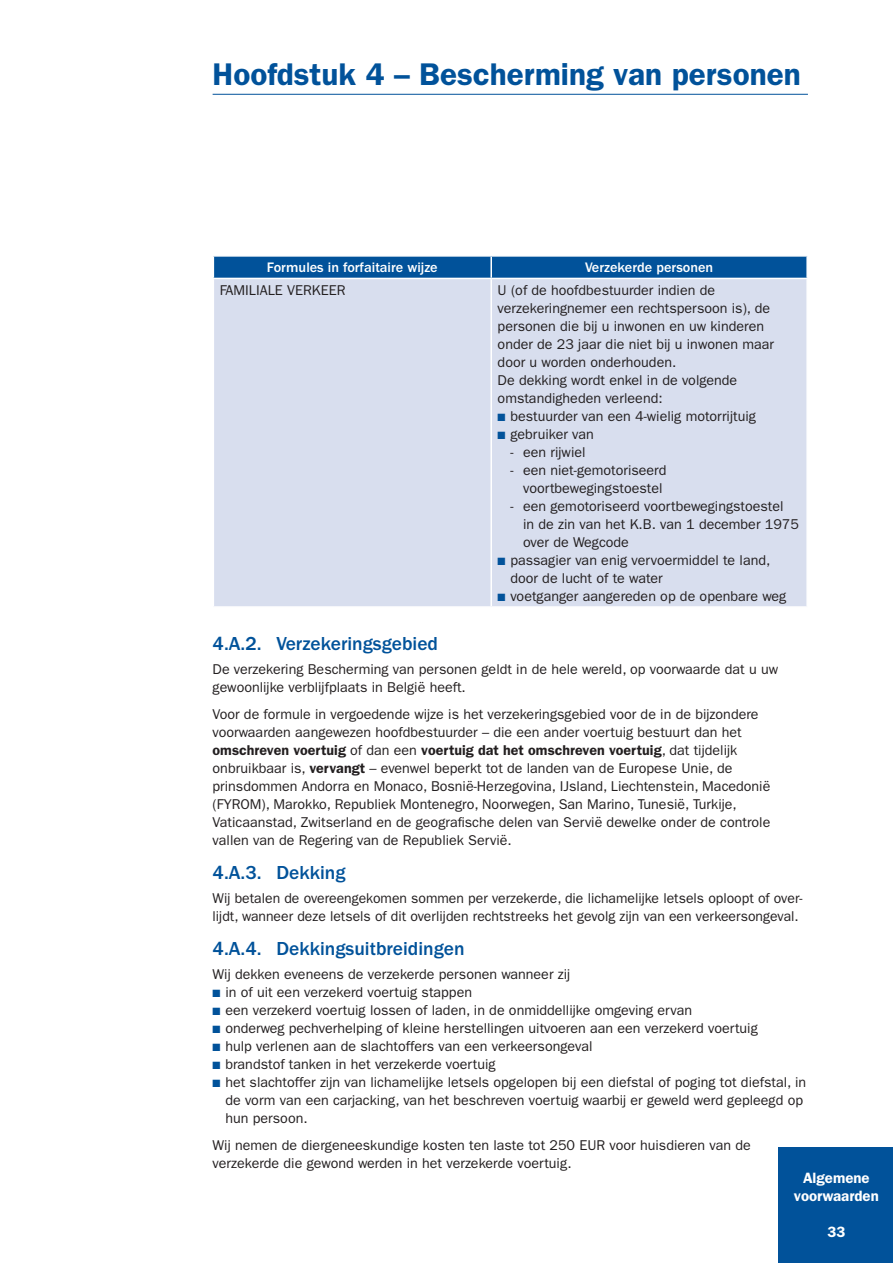
<style>
.page{position:relative;width:893px;height:1263px;background:#fff}
.page>*{position:absolute;margin:0;border:0;box-sizing:border-box;transform-origin:0 0}
.t1{font:600 31.5px "ITC Franklin Gothic Std";color:#01529a}
.t2{font:500 19.5px "ITC Franklin Gothic Std";color:#01529a}
.t3{font:600 15px/18px "ITC Franklin Gothic Std";color:#fff;text-align:center}
.t4{font:14.25px/18px "ITC Franklin Gothic Std";color:#231f20}
.t5{font:500 14.25px "ITC Franklin Gothic Std";color:#fff}
.s1{color:#01529a}
.s2{font-weight:600}
</style>
<div class="page">
<div style="left:779px;top:1147px;width:114px;height:116px;background:#01529a"></div>
<hr style="left:213px;top:94px;width:595px;height:1px;background:#01529a">
<div style="left:214px;top:279px;width:592px;height:327px;background:#d8deee"></div>
<svg style="left:213px;top:256px;width:593px;height:22px;background:#08579c"></svg>
<hr style="left:491px;top:255px;width:317px;height:2px;background:#fff">
<hr style="left:490px;top:257px;width:2px;height:21px;background:#fff">
<hr style="left:490px;top:279px;width:2px;height:327px;background:#fff">
<h1 class="t1" style="left:213px;top:56px;width:590px">Hoofdstuk 4 – Bescherming van personen</h1>
<p class="t5" style="left:267px;top:259px;width:172px">Formules in forfaitaire wijze</p>
<p class="t5" style="left:585px;top:259px;width:130px">Verzekerde personen</p>
<p class="t4" style="left:220px;top:281px;width:127px">FAMILIALE VERKEER</p>
<p class="t4" style="left:498px;top:281px;width:278px">U (of de hoofdbestuurder indien de verzekeringnemer een rechtspersoon is), de personen die bij u inwonen en uw kinderen onder de 23 jaar die niet bij u inwonen maar door u worden onderhouden.<br>De dekking wordt enkel in de volgende omstandigheden verleend:</p>
<p class="t4" style="left:498px;top:407px;width:260px"><span class="s1">■</span> bestuurder van een 4-wielig motorrijtuig</p>
<p class="t4" style="left:498px;top:425px;width:98px"><span class="s1">■</span> gebruiker van</p>
<p class="t4" style="left:510px;top:443px;width:77px">- een rijwiel</p>
<p class="t4" style="left:510px;top:461px;width:158px;text-align:right">- een niet-gemotoriseerd voortbewegingstoestel</p>
<p class="t4" style="left:523px;top:497px;width:277px;text-indent:-13px">- een gemotoriseerd voortbewegingstoestel<br>in de zin van het K.B. van 1 december 1975 over de Wegcode</p>
<p class="t4" style="left:510px;top:551px;width:261px;text-indent:-13px"><span class="s1">■</span> passagier van enig vervoermiddel te land, door de lucht of te water</p>
<p class="t4" style="left:498px;top:587px;width:290px"><span class="s1">■</span> voetganger aangereden op de openbare weg</p>
<h2 class="t2" style="left:213px;top:633px;width:227px">4.A.2. Verzekeringsgebied</h2>
<p class="t4" style="left:213px;top:661px;width:567px">De verzekering Bescherming van personen geldt in de hele wereld, op voorwaarde dat u uw gewoonlijke verblijfplaats in België heeft.</p>
<p class="t4" style="left:213px;top:705px;width:559px">Voor de formule in vergoedende wijze is het verzekeringsgebied voor de in de bijzondere voorwaarden aangewezen hoofdbestuurder – die een ander voertuig bestuurt dan het <span class="s2">omschreven voertuig</span> of dan een <span class="s2">voertuig dat het omschreven voertuig</span>, dat tijdelijk onbruikbaar is, <span class="s2">vervangt</span> – evenwel beperkt tot de landen van de Europese Unie, de prinsdommen Andorra en Monaco, Bosnië-Herzegovina, IJsland, Liechtenstein, Macedonië (FYROM), Marokko, Republiek Montenegro, Noorwegen, San Marino, Tunesië, Turkije, Vaticaanstad, Zwitserland en de geografische delen van Servië dewelke onder de controle vallen van de Regering van de Republiek Servië.</p>
<h2 class="t2" style="left:213px;top:861px;width:134px">4.A.3. Dekking</h2>
<p class="t4" style="left:213px;top:889px;width:591px">Wij betalen de overeengekomen sommen per verzekerde, die lichamelijke letsels oploopt of over&shy;lijdt, wanneer deze letsels of dit overlijden rechtstreeks het gevolg zijn van een verkeersongeval.</p>
<h2 class="t2" style="left:213px;top:937px;width:253px">4.A.4. Dekkingsuitbreidingen</h2>
<p class="t4" style="left:213px;top:965px;width:359px">Wij dekken eveneens de verzekerde personen wanneer zij</p>
<p class="t4" style="left:213px;top:983px;width:261px"><span class="s1">■</span> in of uit een verzekerd voertuig stappen</p>
<p class="t4" style="left:213px;top:1001px;width:481px"><span class="s1">■</span> een verzekerd voertuig lossen of laden, in de onmiddellijke omgeving ervan</p>
<p class="t4" style="left:213px;top:1019px;width:547px"><span class="s1">■</span> onderweg pechverhelping of kleine herstellingen uitvoeren aan een verzekerd voertuig</p>
<p class="t4" style="left:213px;top:1037px;width:381px"><span class="s1">■</span> hulp verlenen aan de slachtoffers van een verkeersongeval</p>
<p class="t4" style="left:213px;top:1055px;width:285px"><span class="s1">■</span> brandstof tanken in het verzekerde voertuig</p>
<p class="t4" style="left:225px;top:1073px;width:582px;text-indent:-13px"><span class="s1">■</span> het slachtoffer zijn van lichamelijke letsels opgelopen bij een diefstal of poging tot diefstal, in de vorm van een carjacking, van het beschreven voertuig waarbij er geweld werd gepleegd op hun persoon.</p>
<p class="t4" style="left:213px;top:1136px;width:540px">Wij nemen de diergeneeskundige kosten ten laste tot 250 EUR voor huisdieren van de verzekerde die gewond werden in het verzekerde voertuig.</p>
<p class="t3" style="left:794px;top:1169px;width:86px">Algemene voorwaarden</p>
<p class="t3" style="left:827px;top:1223px;width:19px">33</p>
</div>
